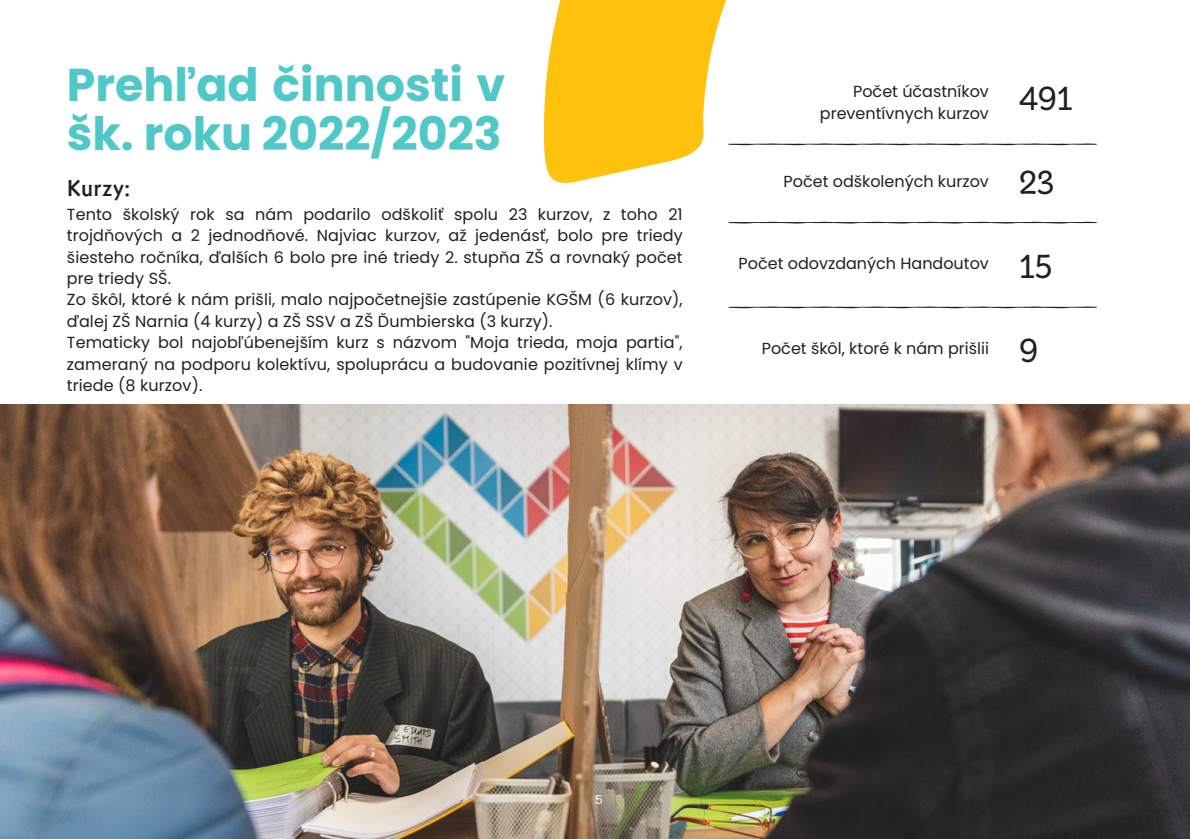
<style>
.page{position:relative;width:1190px;height:839px;background:#fff}
.page>*{position:absolute;margin:0;border:0;box-sizing:border-box;transform-origin:0 0}
.t1{font:700 46px/49.6px "Poppins";color:#50c8c8}
.t2{font:34px "Eldwin Script";color:#231f20}
.t3{font:500 24px "Bernhard Got URW";color:#231f20}
.t4{font:16px/21.4px "Poppins";letter-spacing:.005em;color:#231f20;text-align:justify}
.t5{font:12px "Poppins";color:#fffffe}
</style>
<div class="page">
<svg style="left:915px;top:143px;width:182px;height:2px"></svg>
<svg style="left:729px;top:222px;width:368px;height:2px"></svg>
<svg style="left:729px;top:306px;width:368px;height:2px"></svg>
<img style="left:0;top:404px;width:1190px;height:434px">
<svg style="left:543px;top:0;width:372px;height:183px"></svg>
<p class="t1" style="left:67px;top:60px;width:440px">Prehľad činnosti v šk. roku 2022/2023</p>
<p class="t3" style="left:67px;top:179px;width:65px">Kurzy:</p>
<p class="t4" style="left:67px;top:204px;width:617px">Tento školský rok sa nám podarilo odškoliť spolu 23 kurzov, z toho 21 trojdňových a 2 jednodňové. Najviac kurzov, až jedenásť, bolo pre triedy šiesteho ročníka, ďalších 6 bolo pre iné triedy 2. stupňa ZŠ a rovnaký počet pre triedy SŠ.</p>
<p class="t4" style="left:67px;top:289px;width:617px">Zo škôl, ktoré k nám prišli, malo najpočetnejšie zastúpenie KGŠM (6 kurzov), ďalej ZŠ Narnia (4 kurzy) a ZŠ SSV a ZŠ Ďumbierska (3 kurzy).</p>
<p class="t4" style="left:67px;top:332px;width:617px">Tematicky bol najobľúbenejším kurz s názvom "Moja trieda, moja partia", zameraný na podporu kolektívu, spoluprácu a budovanie pozitívnej klímy v triede (8 kurzov).</p>
<p class="t4" style="left:820px;top:81px;width:170px;text-align:right">Počet účastníkov preventívnych kurzov</p>
<p class="t2" style="left:1019px;top:87px;width:55px">491</p>
<p class="t4" style="left:783px;top:171px;width:207px">Počet odškolených kurzov</p>
<p class="t2" style="left:1019px;top:171px;width:37px">23</p>
<p class="t4" style="left:739px;top:252px;width:252px">Počet odovzdaných Handoutov</p>
<p class="t2" style="left:1019px;top:255px;width:35px">15</p>
<p class="t4" style="left:762px;top:338px;width:229px">Počet škôl, ktoré k nám prišlii</p>
<p class="t2" style="left:1019px;top:339px;width:20px">9</p>
<p class="t5" style="left:595px;top:791px;width:9px">5</p>
</div>
